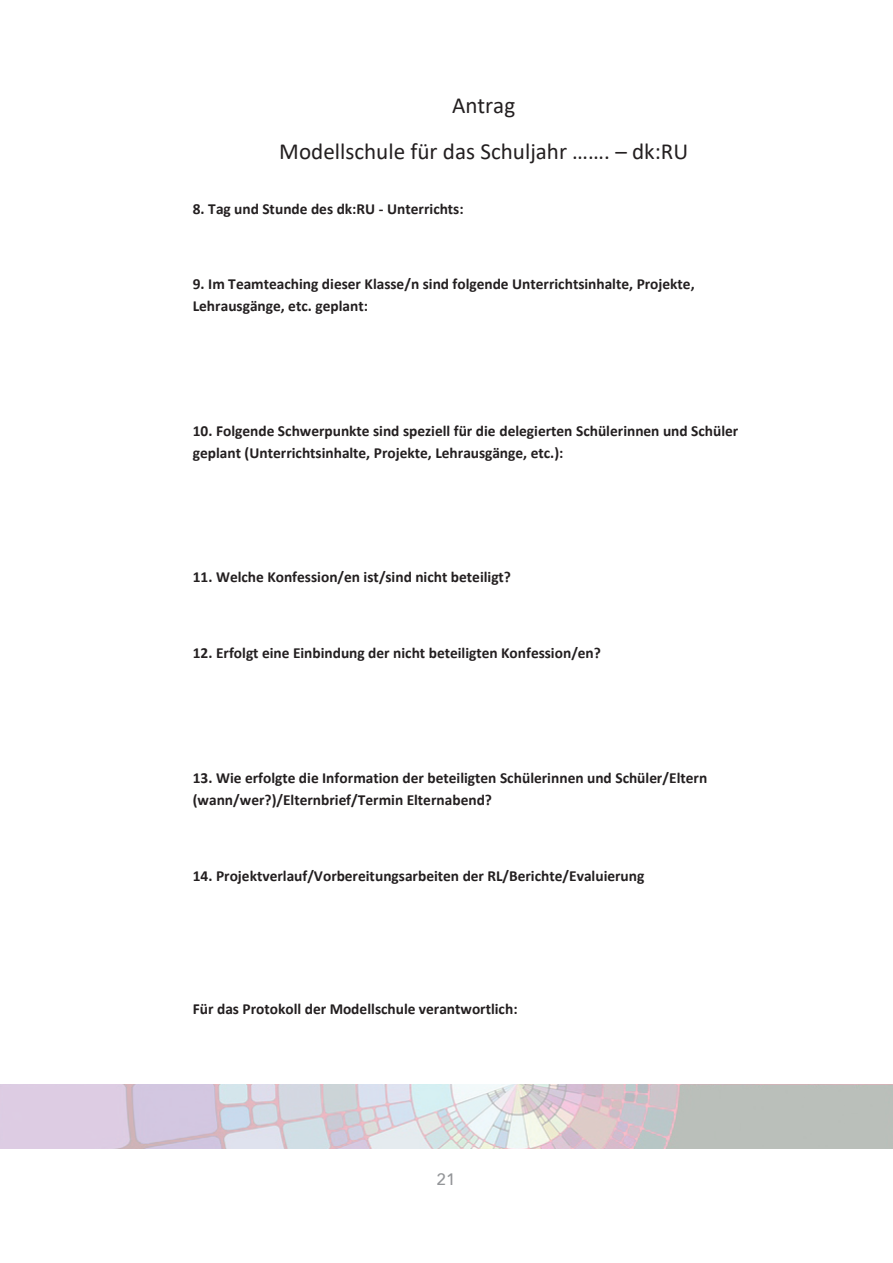
<style>
.page{position:relative;width:893px;height:1263px;background:#fff}
.page>*{position:absolute;margin:0;border:0;box-sizing:border-box;transform-origin:0 0}
.t1{font:23.1px/45.3px "Calibri";color:#231f20;text-align:center}
.t2{font:500 16.5px "Avenir Next";color:#939598}
.t3{font:700 15.45px/21.9px "Calibri";color:#231f20}
</style>
<div class="page">
<img style="left:0;top:1085px;width:893px;height:63px">
<h1 class="t1" style="left:279px;top:82px;width:410px">Antrag<br>Modellschule für das Schuljahr ……. – dk:RU</h1>
<p class="t3" style="left:193px;top:197px;width:272px">8. Tag und Stunde des dk:RU - Unterrichts:</p>
<p class="t3" style="left:193px;top:273px;width:503px">9. Im Teamteaching dieser Klasse/n sind folgende Unterrichtsinhalte, Projekte,<br>Lehrausgänge, etc. geplant:</p>
<p class="t3" style="left:193px;top:420px;width:547px">10. Folgende Schwerpunkte sind speziell für die delegierten Schülerinnen und Schüler geplant (Unterrichtsinhalte, Projekte, Lehrausgänge, etc.):</p>
<p class="t3" style="left:193px;top:566px;width:320px">11. Welche Konfession/en ist/sind nicht beteiligt?</p>
<p class="t3" style="left:193px;top:642px;width:410px">12. Erfolgt eine Einbindung der nicht beteiligten Konfession/en?</p>
<p class="t3" style="left:193px;top:767px;width:516px">13. Wie erfolgte die Information der beteiligten Schülerinnen und Schüler/Eltern (wann/wer?)/Elternbrief/Termin Elternabend?</p>
<p class="t3" style="left:193px;top:864px;width:453px">14. Projektverlauf/Vorbereitungsarbeiten der RL/Berichte/Evaluierung</p>
<p class="t3" style="left:193px;top:998px;width:326px">Für das Protokoll der Modellschule verantwortlich:</p>
<p class="t2" style="left:436px;top:1165px;width:21px">21</p>
</div>
